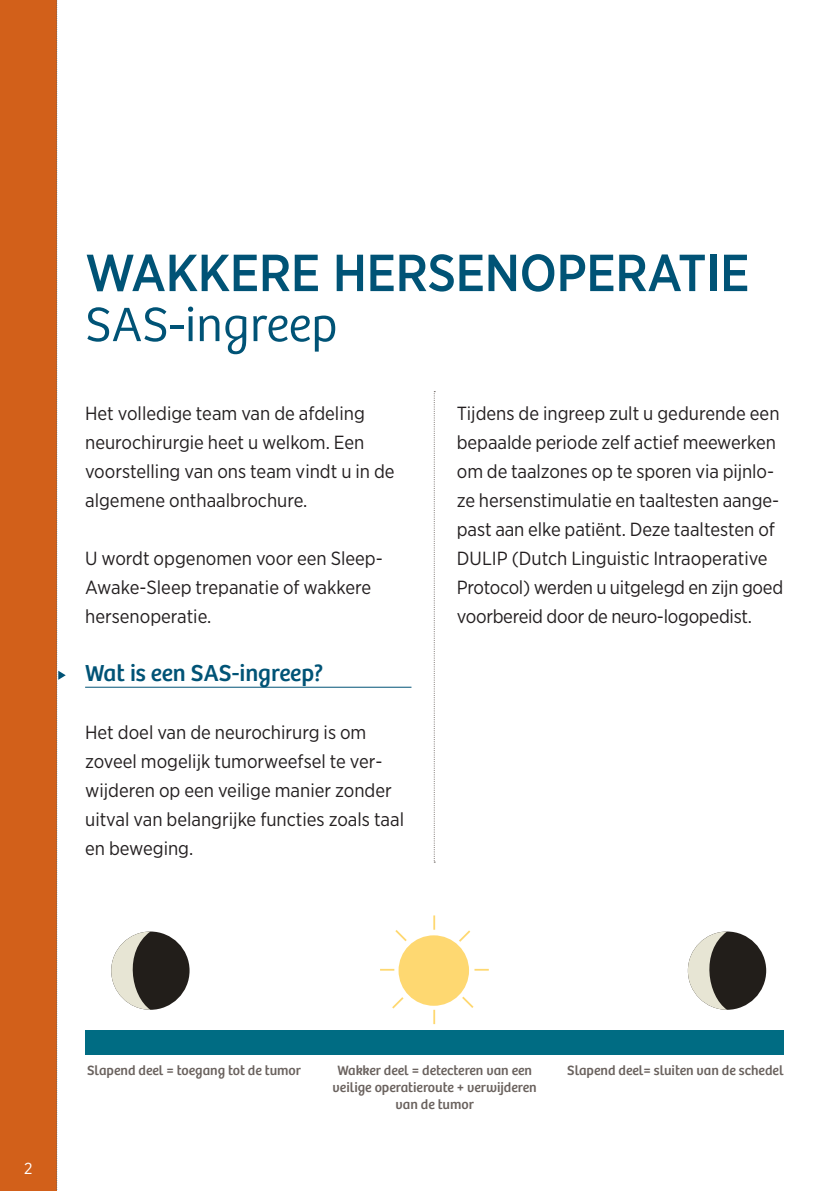
<style>
.page{position:relative;width:840px;height:1191px;background:#fff}
.page>*{position:absolute;margin:0;border:0;box-sizing:border-box;transform-origin:0 0}
.t1{font:500 52px "Gotham Narrow";letter-spacing:-.01em;color:#005376}
.t2{font:300 50px "Bree";color:#005376}
.t3{font:24px "Bree";color:#005376}
.t4{font:19px/29px "Gotham Narrow";color:#231f20}
.t5{font:16px "Gotham Narrow";color:#fff}
.t6{font:14px/16.8px "Bree";color:#6a625e;text-align:center}
</style>
<div class="page">
<div style="left:0;top:0;width:57px;height:1191px;background:#d2601a"></div>
<svg style="left:56px;top:0;width:10px;height:1190px"></svg>
<hr style="left:85px;top:687px;width:326px;height:1px;background:#005376">
<svg style="left:433px;top:391px;width:2px;height:471px"></svg>
<div style="left:85px;top:1030px;width:697px;height:25px;background:#006c83"></div>
<div style="left:111px;top:931px;width:78px;height:78px;background:#221e1a;border-radius:50%"></div>
<div style="left:398px;top:935px;width:71px;height:70px;background:#fed871;border-radius:50%"></div>
<div style="left:687px;top:931px;width:78px;height:78px;background:#221e1a;border-radius:50%"></div>
<svg style="left:111px;top:931px;width:39px;height:78px"></svg>
<svg style="left:687px;top:931px;width:39px;height:78px"></svg>
<svg style="left:433px;top:915px;width:2px;height:14px"></svg>
<svg style="left:474px;top:969px;width:14px;height:1px"></svg>
<svg style="left:462px;top:996px;width:12px;height:12px"></svg>
<svg style="left:459px;top:930px;width:12px;height:12px"></svg>
<svg style="left:433px;top:1009px;width:2px;height:15px"></svg>
<svg style="left:380px;top:969px;width:14px;height:1px"></svg>
<svg style="left:395px;top:930px;width:12px;height:12px"></svg>
<svg style="left:392px;top:997px;width:12px;height:12px"></svg>
<h1 class="t1" style="left:85px;top:240px;width:665px">WAKKERE HERSENOPERATIE</h1>
<h2 class="t2" style="left:85px;top:296px;width:254px">SAS-ingreep</h2>
<p class="t4" style="left:85px;top:398px;width:311px">Het volledige team van de afdeling neurochirurgie heet u welkom. Een voorstelling van ons team vindt u in de algemene onthaalbrochure.</p>
<p class="t4" style="left:85px;top:543px;width:299px">U wordt opgenomen voor een Sleep-<br>Awake-Sleep trepanatie of wakkere hersenoperatie.</p>
<p class="t3" style="left:85px;top:659px;width:240px">Wat is een SAS-ingreep?</p>
<p class="t4" style="left:85px;top:717px;width:320px">Het doel van de neurochirurg is om zoveel mogelijk tumorweefsel te ver&shy;wijderen op een veilige manier zonder uitval van belangrijke functies zoals taal en beweging.</p>
<p class="t4" style="left:456px;top:398px;width:327px">Tijdens de ingreep zult u gedurende een bepaalde periode zelf actief meewerken om de taalzones op te sporen via pijnlo&shy;ze hersenstimulatie en taaltesten aange&shy;past aan elke patiënt. Deze taaltesten of DULIP (Dutch Linguistic Intraoperative Protocol) werden u uitgelegd en zijn goed voorbereid door de neuro-logopedist.</p>
<p class="t5" style="left:24px;top:1158px;width:10px">2</p>
<p class="t6" style="left:87px;top:1062px;width:215px">Slapend deel = toegang tot de tumor</p>
<p class="t6" style="left:337px;top:1062px;width:196px">Wakker deel = detecteren van een</p>
<p class="t6" style="left:567px;top:1062px;width:218px">Slapend deel= sluiten van de schedel</p>
<p class="t6" style="left:332px;top:1079px;width:205px">veilige operatieroute + verwijderen van de tumor</p>
</div>
